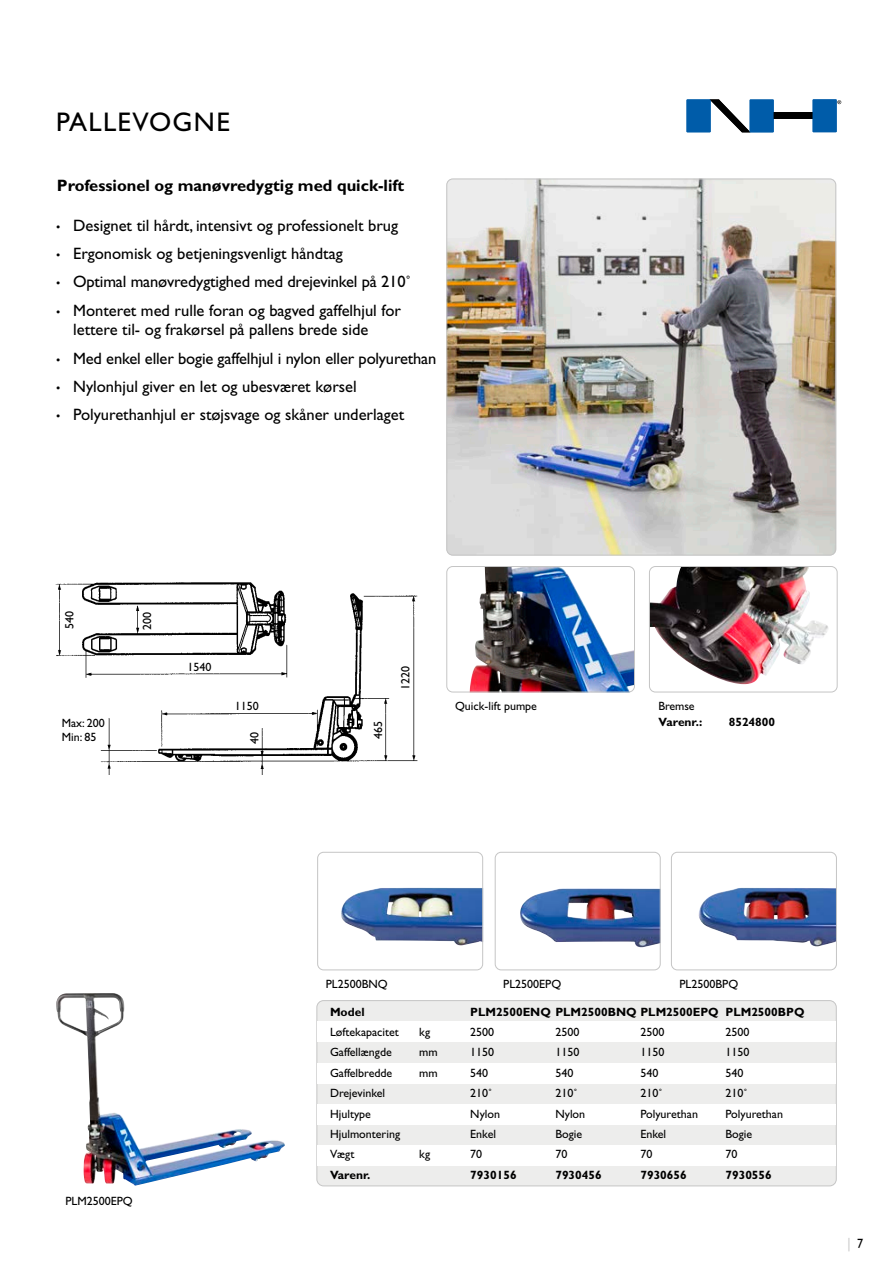
<style>
.page{position:relative;width:893px;height:1263px;background:#fff}
.page>*{position:absolute;margin:0;border:0;box-sizing:border-box;transform-origin:0 0}
.t1{font:27px "Gill Sans";letter-spacing:.05em;color:#000}
.t2{font:16.5px/19.8px "Gill Sans";color:#000}
.t3{font:700 16.5px "Gill Sans";color:#000}
.t4{font:13.5px "Gill Sans";color:#c5c5c5;scale:.9 1}
.t5{font:12px/13.5px "Gill Sans";color:#000}
.t6{font:700 12px "Gill Sans";color:#000}
.s1{font-size:12px}
.s2{color:#000}
</style>
<div class="page">
<img style="left:100px;top:595px;width:318px;height:180px">
<img style="left:55px;top:582px;width:302px;height:101px">
<svg style="left:686px;top:99px;width:155px;height:33px"></svg>
<img style="left:56px;top:993px;width:229px;height:192px">
<img style="left:341px;top:888px;width:140px;height:58px">
<div style="left:317px;top:852px;width:166px;height:118px;border:1px solid #c5c5c5;border-radius:6px"></div>
<img style="left:520px;top:888px;width:139px;height:60px">
<div style="left:495px;top:852px;width:166px;height:118px;border:1px solid #c5c5c5;border-radius:6px"></div>
<img style="left:698px;top:888px;width:137px;height:58px">
<div style="left:671px;top:852px;width:166px;height:118px;border:1px solid #c5c5c5;border-radius:6px"></div>
<img style="left:446px;top:179px;width:390px;height:376px">
<div style="left:446px;top:179px;width:390px;height:376px;border:1px solid #c5c5c5;border-radius:6px"></div>
<img style="left:470px;top:566px;width:165px;height:126px">
<div style="left:446px;top:566px;width:189px;height:126px;border:1px solid #c5c5c5;border-radius:6px"></div>
<img style="left:649px;top:566px;width:179px;height:118px">
<div style="left:649px;top:566px;width:188px;height:126px;border:1px solid #c5c5c5;border-radius:6px"></div>
<div style="left:317px;top:1000px;width:519px;height:186px;background:#ededec;border-radius:7px"></div>
<div style="left:316px;top:1000px;width:521px;height:186px;border:1px solid #c5c5c5;border-radius:7px"></div>
<div style="left:317px;top:1021px;width:519px;height:21px;background:#fff"></div>
<div style="left:317px;top:1063px;width:519px;height:20px;background:#fff"></div>
<div style="left:317px;top:1104px;width:519px;height:21px;background:#fff"></div>
<div style="left:317px;top:1145px;width:519px;height:20px;background:#fff"></div>
<h1 class="t1" style="left:56px;top:106px;width:175px">PALLEVOGNE</h1>
<p class="t3" style="left:57px;top:176px;width:349px">Professionel og manøvredygtig med quick-lift</p>
<p class="t2" style="left:56px;top:215px;width:344px"><span class="s1">•</span> Designet til hårdt, intensivt og professionelt brug</p>
<p class="t2" style="left:56px;top:244px;width:288px"><span class="s1">•</span> Ergonomisk og betjeningsvenligt håndtag</p>
<p class="t2" style="left:56px;top:272px;width:356px"><span class="s1">•</span> Optimal manøvredygtighed med drejevinkel på 210˚</p>
<p class="t2" style="left:73px;top:300px;width:329px;text-indent:-17px"><span class="s1">•</span> Monteret med rulle foran og bagved gaffelhjul for lettere til- og frakørsel på pallens brede side</p>
<p class="t2" style="left:56px;top:348px;width:382px"><span class="s1">•</span> Med enkel eller bogie gaffelhjul i nylon eller polyurethan</p>
<p class="t2" style="left:56px;top:377px;width:302px"><span class="s1">•</span> Nylonhjul giver en let og ubesværet kørsel</p>
<p class="t2" style="left:56px;top:405px;width:350px"><span class="s1">•</span> Polyurethanhjul er støjsvage og skåner underlaget</p>
<p class="t5" style="left:63px;top:629px;width:19px;rotate:-90deg">540</p>
<p class="t5" style="left:140px;top:630px;width:19px;rotate:-90deg">200</p>
<p class="t5" style="left:62px;top:716px;width:45px">Max: 200<br>Min: 85</p>
<p class="t5" style="left:187px;top:661px;width:25px">1540</p>
<p class="t5" style="left:235px;top:700px;width:25px">1150</p>
<p class="t5" style="left:248px;top:744px;width:13px;rotate:-90deg">40</p>
<p class="t5" style="left:371px;top:739px;width:19px;rotate:-90deg">465</p>
<p class="t5" style="left:399px;top:690px;width:25px;rotate:-90deg">1220</p>
<p class="t5" style="left:455px;top:699px;width:83px">Quick-lift pumpe</p>
<p class="t5" style="left:659px;top:699px;width:38px">Bremse</p>
<p class="t6" style="left:659px;top:715px;width:45px">Varenr.:</p>
<p class="t6" style="left:729px;top:715px;width:48px">8524800</p>
<p class="t5" style="left:65px;top:1195px;width:69px">PLM2500EPQ</p>
<p class="t5" style="left:326px;top:977px;width:64px">PL2500BNQ</p>
<p class="t5" style="left:503px;top:977px;width:59px">PL2500EPQ</p>
<p class="t5" style="left:679px;top:977px;width:60px">PL2500BPQ</p>
<p class="t6" style="left:330px;top:1004px;width:36px">Model</p>
<p class="t6" style="left:470px;top:1004px;width:336px">PLM2500ENQ PLM2500BNQ PLM2500EPQ PLM2500BPQ</p>
<p class="t5" style="left:330px;top:1025px;width:70px">Løftekapacitet</p>
<p class="t5" style="left:419px;top:1025px;width:12px">kg</p>
<p class="t5" style="left:470px;top:1025px;width:25px">2500</p>
<p class="t5" style="left:555px;top:1025px;width:25px">2500</p>
<p class="t5" style="left:640px;top:1025px;width:25px">2500</p>
<p class="t5" style="left:725px;top:1025px;width:25px">2500</p>
<p class="t5" style="left:330px;top:1046px;width:63px">Gaffellængde</p>
<p class="t5" style="left:419px;top:1046px;width:20px">mm</p>
<p class="t5" style="left:470px;top:1046px;width:25px">1150</p>
<p class="t5" style="left:555px;top:1046px;width:25px">1150</p>
<p class="t5" style="left:640px;top:1046px;width:25px">1150</p>
<p class="t5" style="left:725px;top:1046px;width:25px">1150</p>
<p class="t5" style="left:330px;top:1066px;width:64px">Gaffelbredde</p>
<p class="t5" style="left:419px;top:1066px;width:20px">mm</p>
<p class="t5" style="left:470px;top:1066px;width:19px">540</p>
<p class="t5" style="left:555px;top:1066px;width:19px">540</p>
<p class="t5" style="left:640px;top:1066px;width:19px">540</p>
<p class="t5" style="left:725px;top:1066px;width:19px">540</p>
<p class="t5" style="left:330px;top:1086px;width:57px">Drejevinkel</p>
<p class="t5" style="left:470px;top:1086px;width:23px">210˚</p>
<p class="t5" style="left:555px;top:1086px;width:23px">210˚</p>
<p class="t5" style="left:640px;top:1086px;width:23px">210˚</p>
<p class="t5" style="left:725px;top:1086px;width:23px">210˚</p>
<p class="t5" style="left:330px;top:1107px;width:43px">Hjultype</p>
<p class="t5" style="left:470px;top:1107px;width:31px">Nylon</p>
<p class="t5" style="left:555px;top:1107px;width:31px">Nylon</p>
<p class="t5" style="left:640px;top:1107px;width:59px">Polyurethan</p>
<p class="t5" style="left:725px;top:1107px;width:59px">Polyurethan</p>
<p class="t5" style="left:330px;top:1127px;width:72px">Hjulmontering</p>
<p class="t5" style="left:470px;top:1127px;width:27px">Enkel</p>
<p class="t5" style="left:555px;top:1127px;width:28px">Bogie</p>
<p class="t5" style="left:640px;top:1127px;width:27px">Enkel</p>
<p class="t5" style="left:725px;top:1127px;width:28px">Bogie</p>
<p class="t5" style="left:330px;top:1148px;width:26px">Vægt</p>
<p class="t5" style="left:419px;top:1148px;width:12px">kg</p>
<p class="t5" style="left:470px;top:1148px;width:13px">70</p>
<p class="t5" style="left:555px;top:1148px;width:13px">70</p>
<p class="t5" style="left:640px;top:1148px;width:13px">70</p>
<p class="t5" style="left:725px;top:1148px;width:13px">70</p>
<p class="t6" style="left:330px;top:1168px;width:42px">Varenr.</p>
<p class="t6" style="left:470px;top:1168px;width:48px">7930156</p>
<p class="t6" style="left:555px;top:1168px;width:48px">7930456</p>
<p class="t6" style="left:640px;top:1168px;width:48px">7930656</p>
<p class="t6" style="left:725px;top:1168px;width:48px">7930556</p>
<p class="t4" style="left:847px;top:1236px;width:19px">| <span class="s2">7</span></p>
</div>
